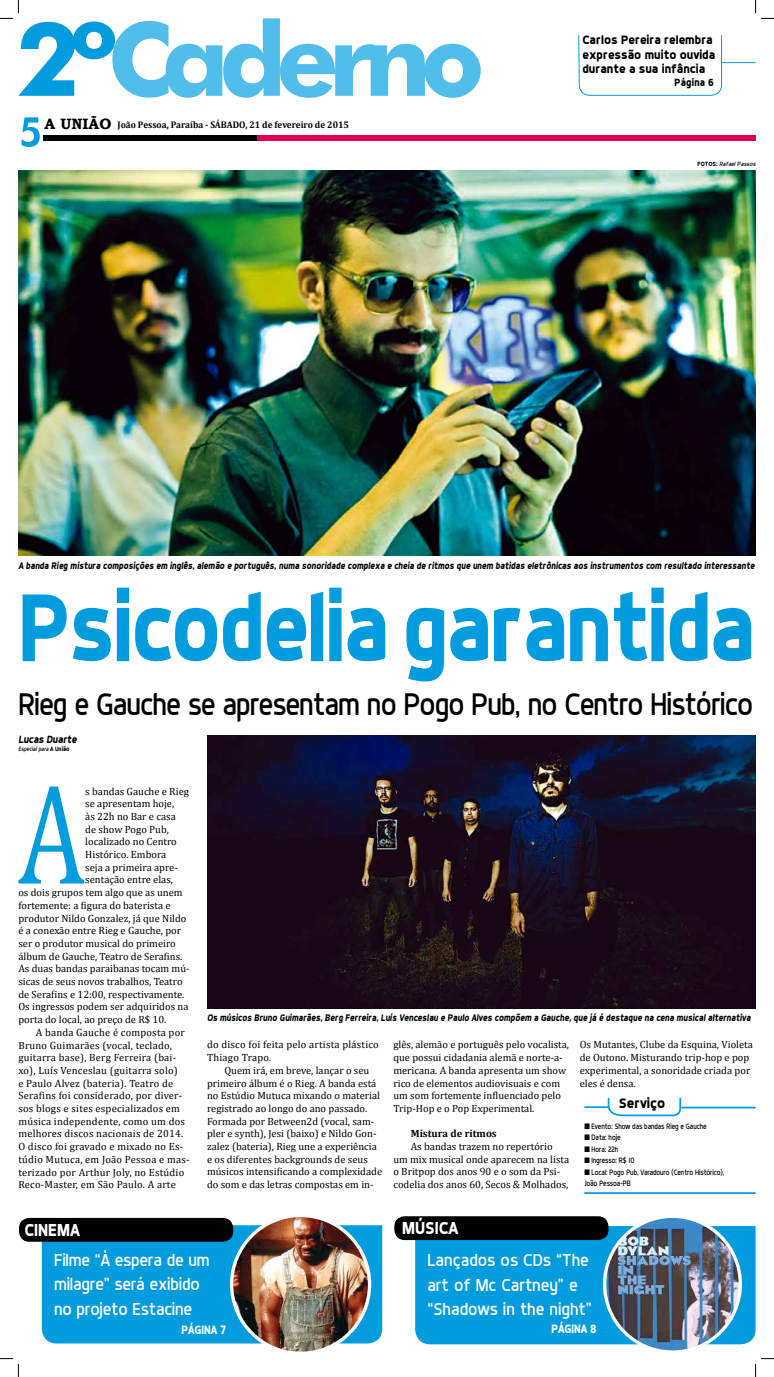
<style>
.page{position:relative;width:774px;height:1377px;background:#fff}
.page>*{position:absolute;margin:0;border:0;box-sizing:border-box;transform-origin:0 0}
.t1{font:143.76px "Cambria";color:#009cde;scale:.75 1}
.t2{font:700 96.25px "Dyno";letter-spacing:-.025em;color:#009cde;scale:.9 1}
.t3{font:31.5px "Dyno";letter-spacing:-.03em;color:#000;scale:.95 1}
.t4{font:17.5px/24.5px "Dyno";letter-spacing:-.01em;color:#fff}
.t5{font:700 17.5px "Dyno";color:#fff;scale:.95 1}
.t6{font:700 14.96px "Bookman Old Style";color:#000}
.t7{font:700 14px "Dyno";color:#000}
.t8{font:700 12.25px/14.7px "Dyno";color:#000}
.t9{font:700 12.25px "Dyno";color:#fff;scale:.9 1}
.t10{font:10.5px/12.7px "Cambria";color:#000}
.t11{font:10.5px/12.7px "Cambria";letter-spacing:.02em;color:#000}
.t12{font:700 10.5px "Cambria";color:#000}
.t13{font:italic 700 10.5px "Dyno";letter-spacing:-.01em;color:#000;scale:.95 1}
.t14{font:700 10.5px "Dyno";letter-spacing:.02em;color:#000;scale:.95 1}
.t15{font:italic 700 9.62px "Dyno";color:#000;scale:.9 1}
.t16{font:700 9.62px "Cambria";color:#000;scale:.95 1}
.t17{font:7.88px/11.4px "Dyno";letter-spacing:-.01em;color:#000;scale:.9 1}
.t18{font:italic 6.12px "Dyno";letter-spacing:-.005em;color:#000}
.t19{font:italic 6.12px "Dyno";letter-spacing:-.005em;color:#000;scale:.95 1}
.s1{font-weight:700;font-style:normal}
.s2{font-family:"Dixieland Normal"}
</style>
<div class="page">
<div style="left:44px;top:136px;width:213px;height:5px;background:#000"></div>
<div style="left:257px;top:136px;width:498px;height:5px;background:#dd0053"></div>
<hr style="left:721px;top:62px;width:34px;height:1px;background:#009cde">
<svg style="left:577px;top:35px;width:145px;height:101px"></svg>
<div style="left:42px;top:1225px;width:340px;height:118px;background:#009cde"></div>
<div style="left:415px;top:1225px;width:340px;height:118px;background:#009cde"></div>
<div style="left:19px;top:1217px;width:214px;height:24px;background:#000;border-radius:11px"></div>
<div style="left:394px;top:1215px;width:214px;height:24px;background:#000;border-radius:11px"></div>
<img style="left:604px;top:1216px;width:136px;height:135px;border-radius:68px">
<div style="left:602px;top:1214px;width:139px;height:139px;border:3px solid #fff;border-radius:50%"></div>
<img style="left:231px;top:1215px;width:138px;height:138px;border-radius:69px">
<div style="left:230px;top:1213px;width:141px;height:141px;border:3px solid #fff;border-radius:50%"></div>
<svg style="left:20px;top:116px;width:21px;height:32px"></svg>
<svg style="left:18px;top:555px;width:737px;height:1px"></svg>
<svg style="left:207px;top:1008px;width:545px;height:1px"></svg>
<img style="left:18px;top:170px;width:737px;height:385px">
<svg style="left:584px;top:1097px;width:97px;height:19px"></svg>
<hr style="left:681px;top:1106px;width:74px;height:2px;background:#009cde">
<hr style="left:584px;top:1191px;width:171px;height:2px;background:#009cde">
<img style="left:207px;top:735px;width:548px;height:273px">
<svg style="left:0;top:0;width:480px;height:98px"></svg>
<svg style="left:0;top:1358px;width:19px;height:18px"></svg>
<svg style="left:755px;top:0;width:18px;height:19px"></svg>
<svg style="left:755px;top:1358px;width:18px;height:18px"></svg>
<h3 class="t6" style="left:44px;top:113px;width:68px">A UNIÃO</h3>
<p class="t16" style="left:117px;top:119px;width:245px">João Pessoa, Paraíba - SÁBADO, 21 de fevereiro de 2015</p>
<p class="t8" style="left:582px;top:32px;width:134px">Carlos Pereira relembra expressão muito ouvida durante a sua infância</p>
<p class="t14" style="left:674px;top:76px;width:43px">Página 6</p>
<p class="t18" style="left:697px;top:160px;width:60px"><span class="s1">FOTOS:</span> Rafael Passos</p>
<p class="t15" style="left:18px;top:559px;width:819px">A banda Rieg mistura composições em inglês, alemão e português, numa sonoridade complexa e cheia de ritmos que unem batidas eletrônicas aos instrumentos com resultado interessante</p>
<h2 class="t2" style="left:18px;top:569px;width:820px">Psicodelia garantida</h2>
<h3 class="t3" style="left:18px;top:685px;width:774px">Rieg e Gauche se apresentam no Pogo Pub, no Centro Histórico</h3>
<p class="t13" style="left:18px;top:733px;width:63px">Lucas Duarte</p>
<p class="t19" style="left:18px;top:744px;width:55px">Especial para <span class="s1">A União</span></p>
<h1 class="t1" style="left:18px;top:749px;width:91px">A</h1>
<p class="t10" style="left:85px;top:784px;width:105px">s bandas Gauche e Rieg</p>
<p class="t10" style="left:85px;top:797px;width:90px">se apresentam hoje,</p>
<p class="t10" style="left:85px;top:810px;width:92px">às 22h no Bar e casa</p>
<p class="t10" style="left:85px;top:822px;width:85px">de show Pogo Pub,</p>
<p class="t10" style="left:85px;top:835px;width:93px">localizado no Centro</p>
<p class="t10" style="left:85px;top:848px;width:82px">Histórico. Embora</p>
<p class="t10" style="left:85px;top:860px;width:94px">seja a primeira apre-</p>
<p class="t10" style="left:85px;top:873px;width:89px">sentação entre elas,</p>
<p class="t10" style="left:18px;top:886px;width:166px">os dois grupos tem algo que as unem</p>
<p class="t10" style="left:18px;top:898px;width:154px">fortemente: a figura do baterista e</p>
<p class="t10" style="left:18px;top:911px;width:170px">produtor Nildo Gonzalez, já que Nildo</p>
<p class="t10" style="left:18px;top:924px;width:164px">é a conexão entre Rieg e Gauche, por</p>
<p class="t10" style="left:18px;top:936px;width:159px">ser o produtor musical do primeiro</p>
<p class="t10" style="left:18px;top:949px;width:165px">álbum de Gauche, Teatro de Serafins.</p>
<p class="t10" style="left:18px;top:962px;width:173px">As duas bandas paraibanas tocam mú-</p>
<p class="t10" style="left:18px;top:974px;width:166px">sicas de seus novos trabalhos, Teatro</p>
<p class="t10" style="left:18px;top:987px;width:167px">de Serafins e 12:00, respectivamente.</p>
<p class="t10" style="left:18px;top:1000px;width:171px">Os ingressos podem ser adquiridos na</p>
<p class="t10" style="left:18px;top:1013px;width:149px">porta do local, ao preço de R$ 10.</p>
<p class="t11" style="left:36px;top:1025px;width:150px">A banda Gauche é composta por</p>
<p class="t11" style="left:18px;top:1038px;width:155px">Bruno Guimarães (vocal, teclado,</p>
<p class="t11" style="left:18px;top:1051px;width:159px">guitarra base), Berg Ferreira (bai-</p>
<p class="t11" style="left:18px;top:1063px;width:161px">xo), Luís Venceslau (guitarra solo)</p>
<p class="t11" style="left:18px;top:1076px;width:156px">e Paulo Alvez (bateria). Teatro de</p>
<p class="t11" style="left:18px;top:1089px;width:165px">Serafins foi considerado, por diver-</p>
<p class="t11" style="left:18px;top:1101px;width:163px">sos blogs e sites especializados em</p>
<p class="t11" style="left:18px;top:1114px;width:168px">música independente, como um dos</p>
<p class="t11" style="left:18px;top:1127px;width:166px">melhores discos nacionais de 2014.</p>
<p class="t11" style="left:18px;top:1139px;width:166px">O disco foi gravado e mixado no Es-</p>
<p class="t11" style="left:18px;top:1152px;width:173px">túdio Mutuca, em João Pessoa e mas-</p>
<p class="t11" style="left:18px;top:1165px;width:167px">terizado por Arthur Joly, no Estúdio</p>
<p class="t11" style="left:18px;top:1177px;width:159px">Reco-Master, em São Paulo. A arte</p>
<h3 class="t5" style="left:25px;top:1218px;width:60px">CINEMA</h3>
<p class="t15" style="left:207px;top:1012px;width:605px">Os músicos Bruno Guimarães, Berg Ferreira, Luís Venceslau e Paulo Alves compõem a Gauche, que já é destaque na cena musical alternativa</p>
<p class="t11" style="left:207px;top:1038px;width:173px">do disco foi feita pelo artista plástico<br>Thiago Trapo.</p>
<p class="t10" style="left:207px;top:1063px;width:177px;text-indent:17px">Quem irá, em breve, lançar o seu primeiro álbum é o Rieg. A banda está no Estúdio Mutuca mixando o material registrado ao longo do ano passado.<br>Formada por Between2d (vocal, sam&shy;pler e synth), Jesi (baixo) e Nildo Gon&shy;zalez (bateria), Rieg une a experiência e os diferentes backgrounds de seus músicos intensificando a complexidade do som e das letras compostas em in-</p>
<p class="t10" style="left:393px;top:1038px;width:177px">glês, alemão e português pelo vocalista, que possui cidadania alemã e norte-a&shy;mericana. A banda apresenta um show rico de elementos audiovisuais e com um som fortemente influenciado pelo Trip-Hop e o Pop Experimental.</p>
<p class="t12" style="left:410px;top:1127px;width:87px">Mistura de ritmos</p>
<p class="t10" style="left:393px;top:1139px;width:177px;text-indent:17px">As bandas trazem no repertório um mix musical onde aparecem na lista o Britpop dos anos 90 e o som da Psi&shy;codelia dos anos 60, Secos &amp; Molhados,</p>
<p class="t10" style="left:579px;top:1038px;width:175px">Os Mutantes, Clube da Esquina, Violeta de Outono. Misturando trip-hop e pop experimental, a sonoridade criada por eles é densa.</p>
<h3 class="t7" style="left:618px;top:1094px;width:48px">Serviço</h3>
<p class="t17" style="left:584px;top:1120px;width:157px"><span class="s2">N</span> Evento: Show das bandas Rieg e Gauche<br><span class="s2">N</span> Data: hoje<br><span class="s2">N</span> Hora: 22h<br><span class="s2">N</span> Ingresso: R$ 10<br><span class="s2">N</span> Local: Pogo Pub, Varadouro (Centro Histórico),<br>João Pessoa-PB</p>
<h3 class="t5" style="left:402px;top:1217px;width:60px">MÚSICA</h3>
<h3 class="t4" style="left:54px;top:1247px;width:157px">Filme “À espera de um milagre” será exibido no projeto Estacine</h3>
<p class="t9" style="left:181px;top:1321px;width:51px">PÁGINA 7</p>
<p class="t9" style="left:551px;top:1320px;width:52px">PÁGINA 8</p>
<h3 class="t4" style="left:427px;top:1247px;width:166px">Lançados os CDs “The art of Mc Cartney” e “Shadows in the night”</h3>
</div>
